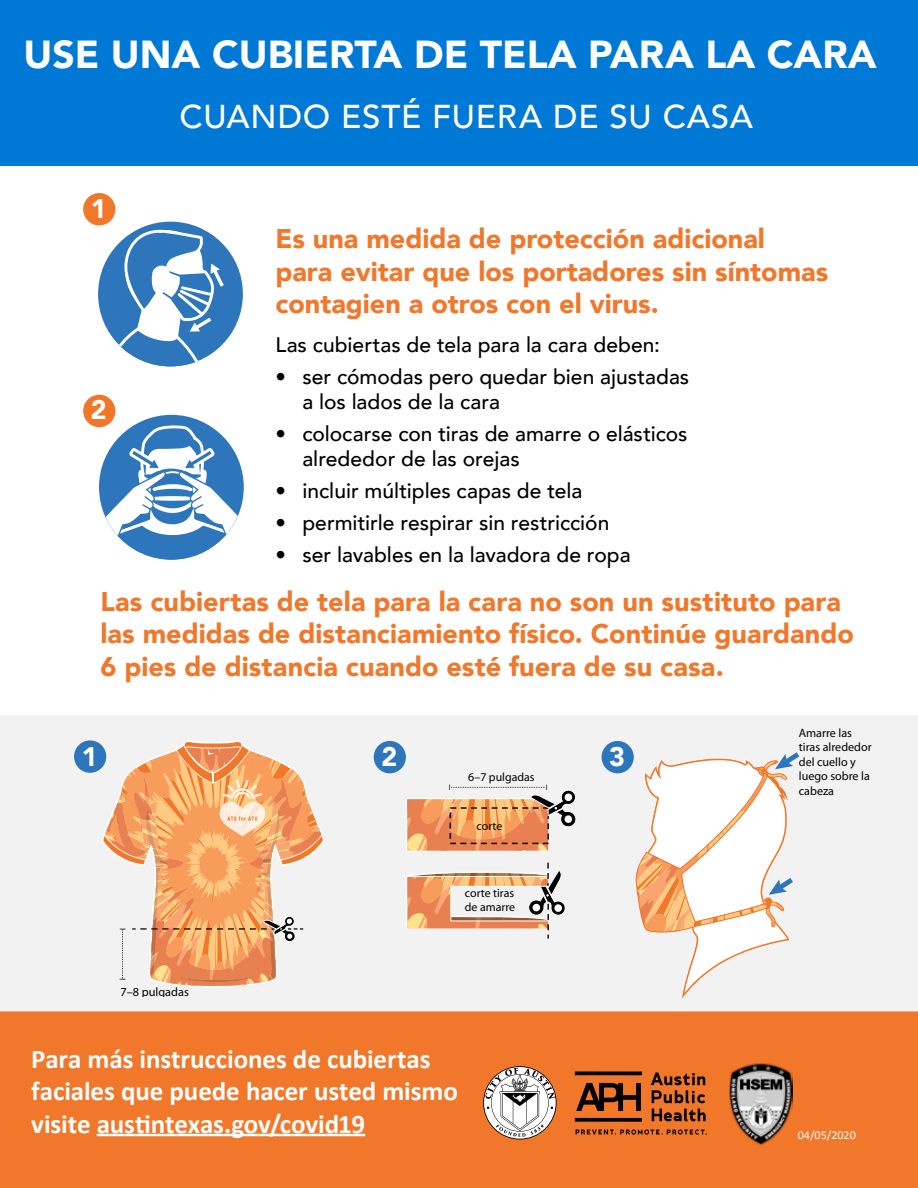
<style>
.page{position:relative;width:918px;height:1188px;background:#fff}
.page>*{position:absolute;margin:0;border:0;box-sizing:border-box;transform-origin:0 0}
.t1{font:900 39px "Avenir";color:#fff}
.t2{font:500 33px "Avenir";letter-spacing:.025em;color:#fff}
.t3{font:900 27px/32.4px "Avenir";color:#f1772a}
.t4{font:700 27px/32.4px "Calibri";letter-spacing:-.005em;color:#fff}
.t5{font:900 26.85px "Avenir";color:#fff}
.t6{font:500 21px/25.2px "Avenir";color:#000}
.t7{font:12.3px "Myriad Pro";color:#010101}
.t8{font:12.15px/14.5px "Myriad Pro";color:#010101}
.t9{font:12px "Calibri";color:#fff}
.t10{font:11.85px/14.2px "Myriad Pro";color:#010101}
</style>
<div class="page">
<div style="left:0;top:0;width:918px;height:166px;background:#0079d6"></div>
<div style="left:0;top:1011px;width:918px;height:177px;background:#f1772a"></div>
<hr style="left:97px;top:1134px;width:268px;height:2px;background:#fff">
<svg style="left:483px;top:1066px;width:74px;height:73px"></svg>
<svg style="left:575px;top:1071px;width:132px;height:64px"></svg>
<img style="left:730px;top:1063px;width:62px;height:81px">
<div style="left:0;top:716px;width:918px;height:296px;background:#f2f2f2"></div>
<div style="left:83px;top:193px;width:32px;height:32px;background:#f1772a;border-radius:50%"></div>
<div style="left:98px;top:222px;width:145px;height:144px;background:#2e76bc;border-radius:50%"></div>
<svg style="left:104px;top:228px;width:120px;height:138px"></svg>
<svg style="left:99px;top:423px;width:145px;height:137px"></svg>
<div style="left:83px;top:395px;width:32px;height:32px;background:#f1772a;border-radius:50%"></div>
<svg style="left:103px;top:741px;width:220px;height:246px"></svg>
<svg style="left:407px;top:784px;width:169px;height:67px"></svg>
<svg style="left:406px;top:863px;width:159px;height:75px"></svg>
<svg style="left:635px;top:752px;width:164px;height:247px"></svg>
<div style="left:74px;top:740px;width:32px;height:33px;background:#2e76bc;border-radius:50%"></div>
<div style="left:374px;top:741px;width:32px;height:32px;background:#2e76bc;border-radius:50%"></div>
<div style="left:602px;top:741px;width:32px;height:32px;background:#2e76bc;border-radius:50%"></div>
<h1 class="t1" style="left:24px;top:21px;width:855px">USE UNA CUBIERTA DE TELA PARA LA CARA</h1>
<p class="t2" style="left:180px;top:88px;width:575px">CUANDO ESTÉ FUERA DE SU CASA</p>
<p class="t5" style="left:91px;top:186px;width:17px">1</p>
<p class="t5" style="left:91px;top:387px;width:17px">2</p>
<p class="t3" style="left:275px;top:222px;width:554px">Es una medida de protección adicional para evitar que los portadores sin síntomas contagien a otros con el virus.</p>
<p class="t6" style="left:275px;top:331px;width:386px">Las cubiertas de tela para la cara deben:</p>
<p class="t6" style="left:302px;top:363px;width:388px;text-indent:-27px">• ser cómodas pero quedar bien ajustadas a los lados de la cara</p>
<p class="t6" style="left:302px;top:420px;width:387px;text-indent:-27px">• colocarse con tiras de amarre o elásticos alrededor de las orejas</p>
<p class="t6" style="left:275px;top:477px;width:308px">• incluir múltiples capas de tela</p>
<p class="t6" style="left:275px;top:509px;width:336px">• permitirle respirar sin restricción</p>
<p class="t6" style="left:275px;top:541px;width:357px">• ser lavables en la lavadora de ropa</p>
<p class="t3" style="left:100px;top:585px;width:755px">Las cubiertas de tela para la cara no son un sustituto para las medidas de distanciamiento físico. Continúe guardando<br>6 pies de distancia cuando esté fuera de su casa.</p>
<p class="t5" style="left:82px;top:734px;width:17px">1</p>
<p class="t5" style="left:381px;top:734px;width:17px">2</p>
<p class="t5" style="left:609px;top:734px;width:17px">3</p>
<p class="t10" style="left:468px;top:770px;width:68px">6–7 pulgadas</p>
<p class="t10" style="left:477px;top:819px;width:27px">corte</p>
<p class="t10" style="left:465px;top:886px;width:52px">corte tiras de amarre</p>
<p class="t7" style="left:120px;top:985px;width:70px">7–8 pulgadas</p>
<p class="t4" style="left:31px;top:1043px;width:428px">Para más instrucciones de cubiertas faciales que puede hacer usted mismo visite austintexas.gov/covid19</p>
<p class="t8" style="left:799px;top:725px;width:74px">Amarre las tiras alrededor del cuello y luego sobre la cabeza</p>
<p class="t9" style="left:798px;top:1127px;width:59px">04/05/2020</p>
</div>
